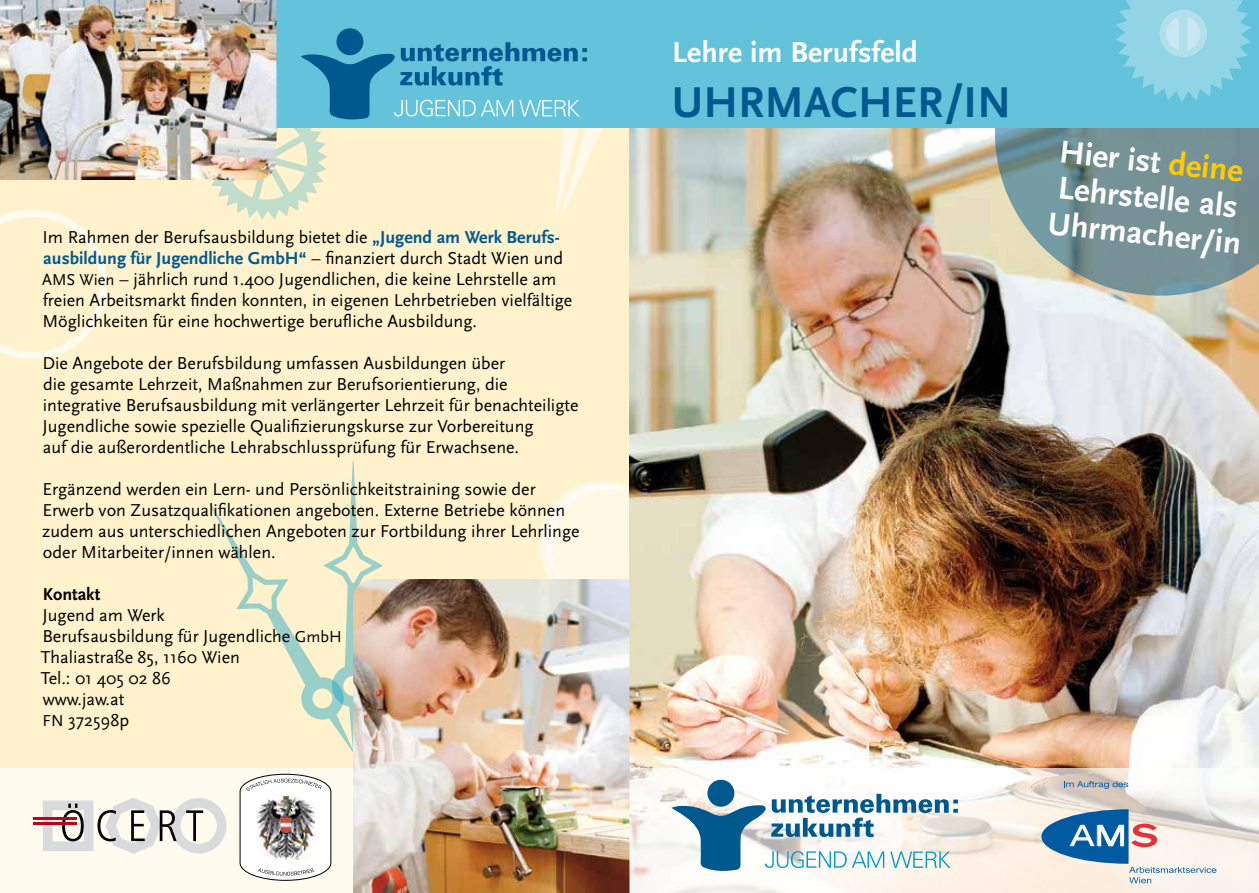
<style>
.page{position:relative;width:1259px;height:893px;background:#fff}
.page>*{position:absolute;margin:0;border:0;box-sizing:border-box;transform-origin:0 0}
.t1{font:700 45px "Scala Sans";color:#00598e}
.t2{font:700 33px/36px "Scala Sans";color:#fff}
.t3{font:700 30px "Scala Sans";letter-spacing:.005em;color:#fff}
.t4{font:18px/21px "Scala Sans";color:#000}
.t5{font:700 18px "Scala Sans";color:#000}
.s1{font-weight:700;color:#00598e}
.s2{font-size:16.5px}
.s3{color:#fecc00}
</style>
<div class="page">
<div style="left:0;top:0;width:630px;height:893px;background:#fff2cd"></div>
<div style="left:539px;top:480px;width:128px;height:129px;background:#fff8e5;border-radius:50%"></div>
<svg style="left:545px;top:484px;width:84px;height:95px"></svg>
<img style="left:629px;top:128px;width:630px;height:640px">
<svg style="left:995px;top:128px;width:264px;height:168px;background:#859c9c"></svg>
<div style="left:0;top:0;width:1259px;height:128px;background:#63c3da"></div>
<svg style="left:209px;top:461px;width:174px;height:291px"></svg>
<svg style="left:0;top:209px;width:107px;height:150px"></svg>
<svg style="left:1115px;top:0;width:136px;height:102px"></svg>
<svg style="left:211px;top:0;width:456px;height:223px"></svg>
<div style="left:336px;top:28px;width:27px;height:27px;background:#00598e;border-radius:50%"></div>
<svg style="left:0;top:768px;width:1259px;height:125px;fill:#fefbef"></svg>
<svg style="left:43px;top:798px;width:183px;height:56px;background:#d9d8d2"></svg>
<hr style="left:33px;top:817px;width:44px;height:3px;background:#c00418">
<hr style="left:33px;top:822px;width:44px;height:3px;background:#c00418">
<svg style="left:240px;top:774px;width:91px;height:107px;background:#d1cfcd"></svg>
<img style="left:353px;top:579px;width:276px;height:314px">
<img style="left:0;top:0;width:276px;height:180px">
<svg style="left:671px;top:794px;width:287px;height:79px"></svg>
<div style="left:707px;top:780px;width:27px;height:27px;background:#00598e;border-radius:50%"></div>
<svg style="left:1041px;top:809px;width:175px;height:74px;background:#b3c1cd"></svg>
<svg style="left:1064px;top:781px;width:64px;height:8px"></svg>
<p class="t4" style="left:42px;top:227px;width:531px">Im Rahmen der Berufsausbildung bietet die <span class="s1">„Jugend am Werk Berufs&shy;ausbildung für Jugendliche GmbH“</span> – finanziert durch Stadt Wien und <span class="s2">AMS Wien</span> – jährlich rund 1.400 Jugendlichen, die keine Lehrstelle am freien Arbeitsmarkt finden konnten, in eigenen Lehrbetrieben vielfältige Möglichkeiten für eine hochwertige berufliche Ausbildung.</p>
<p class="t4" style="left:42px;top:353px;width:538px">Die Angebote der Berufsbildung umfassen Ausbildungen über<br>die gesamte Lehrzeit, Maßnahmen zur Berufsorientierung, die integrative Berufsausbildung mit verlängerter Lehrzeit für benachteiligte Jugendliche sowie spezielle Qualifizierungskurse zur Vorbereitung<br>auf die außerordentliche Lehrabschlussprüfung für Erwachsene.</p>
<p class="t4" style="left:42px;top:479px;width:539px">Ergänzend werden ein Lern- und Persönlichkeitstraining sowie der Erwerb von Zusatzqualifikationen angeboten. Externe Betriebe können zudem aus unterschiedlichen Angeboten zur Fortbildung ihrer Lehrlinge oder Mitarbeiter/innen wählen.</p>
<p class="t5" style="left:43px;top:585px;width:59px">Kontakt</p>
<p class="t4" style="left:41px;top:605px;width:303px">Jugend am Werk<br>Berufsausbildung für Jugendliche <span class="s2">GmbH<br></span>Thaliastraße 85, 1160 Wien<br>Tel.: 01 405 02 86<br>www.jaw.at<br><span class="s2">FN</span> 372598p</p>
<h3 class="t3" style="left:672px;top:36px;width:247px">Lehre im Berufsfeld</h3>
<h1 class="t1" style="left:672px;top:78px;width:341px">Uhrmacher/in</h1>
<h2 class="t2" style="left:1057px;top:134px;width:196px;rotate:6deg">Hierist<span class="s3">deine<br></span>Lehrstelle als<br>Uhrmacher/in</h2>
</div>
